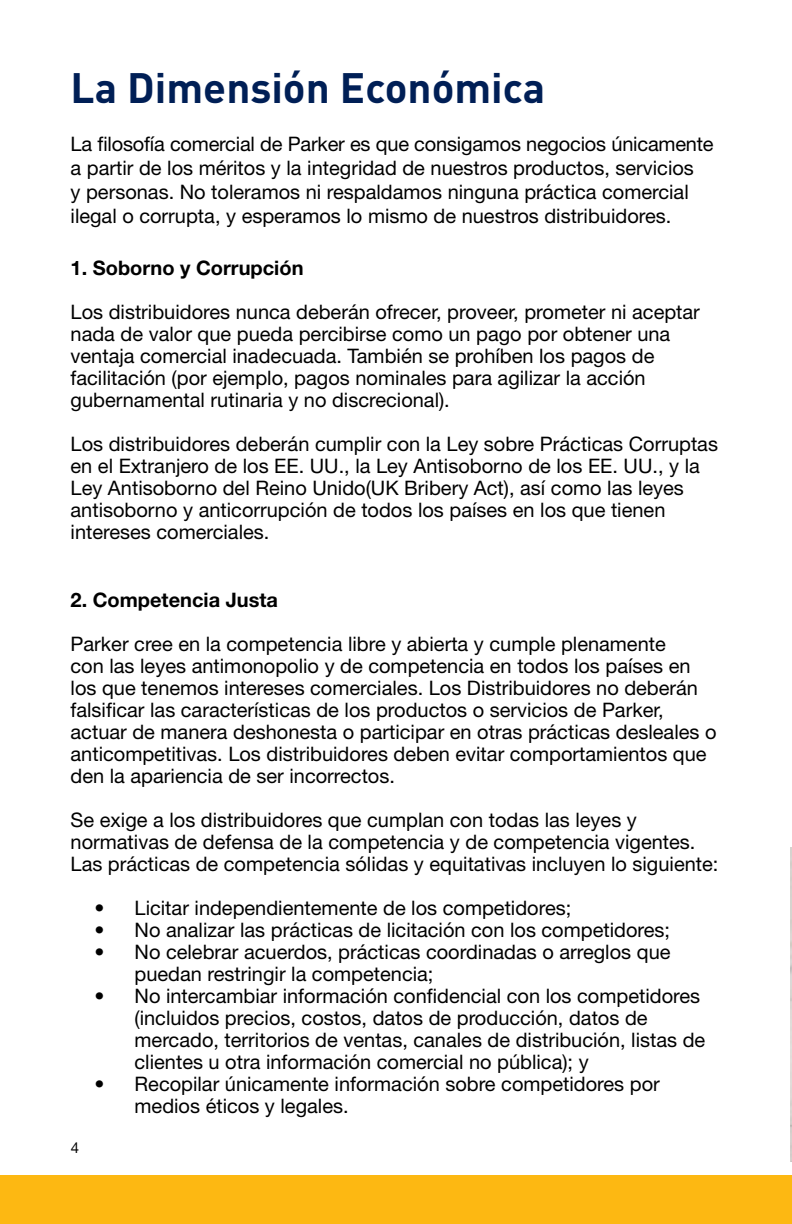
<style>
.page{position:relative;width:792px;height:1224px;background:#fff}
.page>*{position:absolute;margin:0;border:0;box-sizing:border-box;transform-origin:0 0}
.t1{font:700 42px "DINOT";color:#001f56}
.t2{font:20px/22px "Helvetica Neue LT Std";color:#000}
.t3{font:700 20px "Helvetica Neue LT Std";color:#000}
.t4{font:15px "Helvetica Neue LT Std";color:#000}
</style>
<div class="page">
<div style="left:0;top:1175px;width:792px;height:49px;background:#fdb812"></div>
<img style="left:791px;top:847px;width:1px;height:314px">
<h1 class="t1" style="left:71px;top:59px;width:476px">La Dimensión Económica</h1>
<p class="t2" style="left:71px;top:132px;width:645px;line-height:24px">La filosofía comercial de Parker es que consigamos negocios únicamente a partir de los méritos y la integridad de nuestros productos, servicios<br>y personas. No toleramos ni respaldamos ninguna práctica comercial ilegal o corrupta, y esperamos lo mismo de nuestros distribuidores.</p>
<p class="t3" style="left:71px;top:256px;width:234px">1. Soborno y Corrupción</p>
<p class="t2" style="left:71px;top:301px;width:631px">Los distribuidores nunca deberán ofrecer, proveer, prometer ni aceptar nada de valor que pueda percibirse como un pago por obtener una ventaja comercial inadecuada. También se prohíben los pagos de facilitación (por ejemplo, pagos nominales para agilizar la acción gubernamental rutinaria y no discrecional).</p>
<p class="t2" style="left:71px;top:433px;width:649px">Los distribuidores deberán cumplir con la Ley sobre Prácticas Corruptas en el Extranjero de los EE. UU., la Ley Antisoborno de los EE. UU., y la Ley Antisoborno del Reino Unido(UK Bribery Act), así como las leyes antisoborno y anticorrupción de todos los países en los que tienen intereses comerciales.</p>
<p class="t3" style="left:71px;top:588px;width:209px">2. Competencia Justa</p>
<p class="t2" style="left:71px;top:633px;width:648px">Parker cree en la competencia libre y abierta y cumple plenamente<br>con las leyes antimonopolio y de competencia en todos los países en los que tenemos intereses comerciales. Los Distribuidores no deberán falsificar las características de los productos o servicios de Parker, actuar de manera deshonesta o participar en otras prácticas desleales o anticompetitivas. Los distribuidores deben evitar comportamientos que den la apariencia de ser incorrectos.</p>
<p class="t2" style="left:71px;top:809px;width:649px">Se exige a los distribuidores que cumplan con todas las leyes y normativas de defensa de la competencia y de competencia vigentes.<br>Las prácticas de competencia sólidas y equitativas incluyen lo siguiente:</p>
<p class="t2" style="left:95px;top:897px;width:478px">• Licitar independientemente de los competidores;</p>
<p class="t2" style="left:95px;top:919px;width:577px">• No analizar las prácticas de licitación con los competidores;</p>
<p class="t2" style="left:135px;top:941px;width:537px;text-indent:-40px">• No celebrar acuerdos, prácticas coordinadas o arreglos que puedan restringir la competencia;</p>
<p class="t2" style="left:135px;top:985px;width:572px;text-indent:-40px">• No intercambiar información confidencial con los competidores (incluidos precios, costos, datos de producción, datos de mercado, territorios de ventas, canales de distribución, listas de clientes u otra información comercial no pública); y</p>
<p class="t2" style="left:135px;top:1073px;width:527px;text-indent:-40px">• Recopilar únicamente información sobre competidores por medios éticos y legales.</p>
<p class="t4" style="left:71px;top:1139px;width:10px">4</p>
</div>
